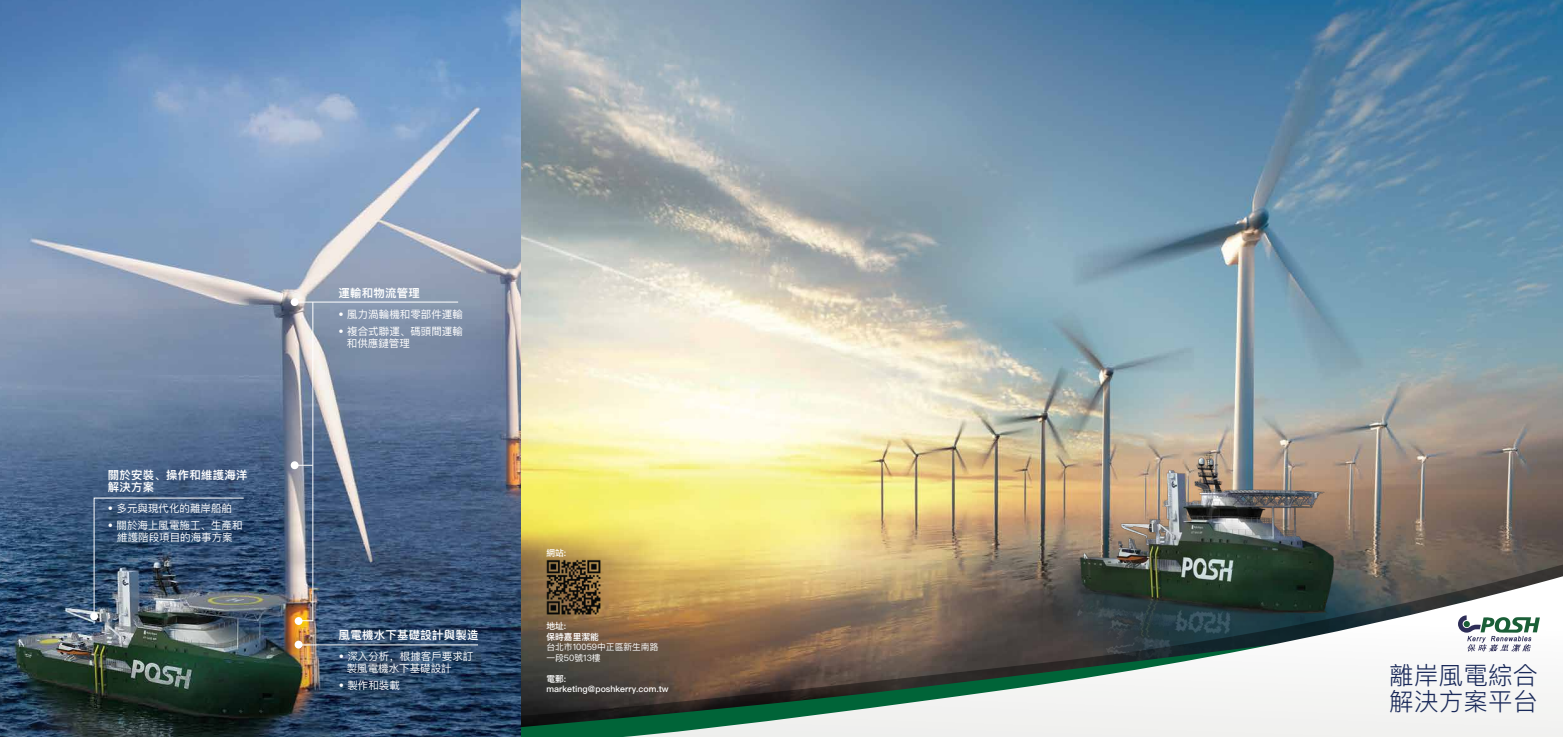
<style>
.page{position:relative;width:1563px;height:737px;background:#fff}
.page>*{position:absolute;margin:0;border:0;box-sizing:border-box;transform-origin:0 0}
.t1{font:300 24.5px/26.2px "Ping Fang SC";letter-spacing:.01em;color:#192959}
.t2{font:600 11.38px/12.2px "Ping Fang SC";letter-spacing:.025em;color:#fff}
.t3{font:10.5px/12.2px "Ping Fang SC";color:#fff}
.t4{font:500 8.75px/10.5px "Ping Fang SC";color:#fff}
.t5{font:8.75px/10.5px "Ping Fang SC";color:#fff}
.t6{font:600 8.75px "Ping Fang SC";color:#fff}
</style>
<div class="page">
<img style="left:521px;top:0;width:1042px;height:558px">
<img style="left:539px;top:553px;width:68px;height:5px">
<img style="left:521px;top:558px;width:1042px;height:86px">
<svg style="left:521px;top:644px;width:102px;height:93px;background:#303d33"></svg>
<svg style="left:623px;top:576px;width:940px;height:161px"></svg>
<svg style="left:1458px;top:615px;width:81px;height:36px"></svg>
<img style="left:0;top:0;width:521px;height:737px">
<div style="left:90px;top:612px;width:8px;height:8px;background:#fff;border-radius:50%"></div>
<div style="left:295px;top:640px;width:8px;height:8px;background:#fff;border-radius:50%"></div>
<hr style="left:299px;top:644px;width:179px;height:1px;background:#fff">
<div style="left:291px;top:461px;width:8px;height:8px;background:#fff;border-radius:50%"></div>
<div style="left:291px;top:298px;width:8px;height:8px;background:#fff;border-radius:50%"></div>
<hr style="left:295px;top:302px;width:163px;height:1px;background:#fff">
<div style="left:295px;top:617px;width:7px;height:8px;background:#fff;border-radius:50%"></div>
<img style="left:295px;top:301px;width:19px;height:320px">
<svg style="left:93px;top:497px;width:151px;height:119px;background:#425a76"></svg>
<p class="t2" style="left:108px;top:469px;width:141px">關於安裝、操作和維護海洋解決方案</p>
<p class="t3" style="left:108px;top:502px;width:126px">• 多元與現代化的離岸船舶</p>
<p class="t3" style="left:108px;top:519px;width:136px;text-align:center">• 關於海上風電施工、生產和維護階段項目的海事方案</p>
<p class="t2" style="left:338px;top:287px;width:83px">運輸和物流管理</p>
<p class="t3" style="left:338px;top:309px;width:126px">• 風力渦輪機和零部件運輸</p>
<p class="t3" style="left:347px;top:325px;width:117px;text-indent:-8px">• 複合式聯運、碼頭間運輸和供應鏈管理</p>
<p class="t2" style="left:339px;top:628px;width:141px">風電機水下基礎設計與製造</p>
<p class="t3" style="left:347px;top:650px;width:128px;text-indent:-8px">• 深入分析，根據客戶要求訂製風電機水下基礎設計</p>
<p class="t3" style="left:339px;top:678px;width:63px">• 製作和裝載</p>
<p class="t4" style="left:546px;top:547px;width:21px">網站:</p>
<p class="t4" style="left:546px;top:621px;width:21px">地址:</p>
<p class="t6" style="left:546px;top:631px;width:54px">保時嘉里潔能</p>
<p class="t5" style="left:546px;top:642px;width:114px">台北市10059中正區新生南路一段50號13樓</p>
<p class="t4" style="left:546px;top:673px;width:124px">電郵: marketing@poshkerry.com.tw</p>
<h1 class="t1" style="left:1389px;top:662px;width:150px">離岸風電綜合解決方案平台</h1>
</div>
